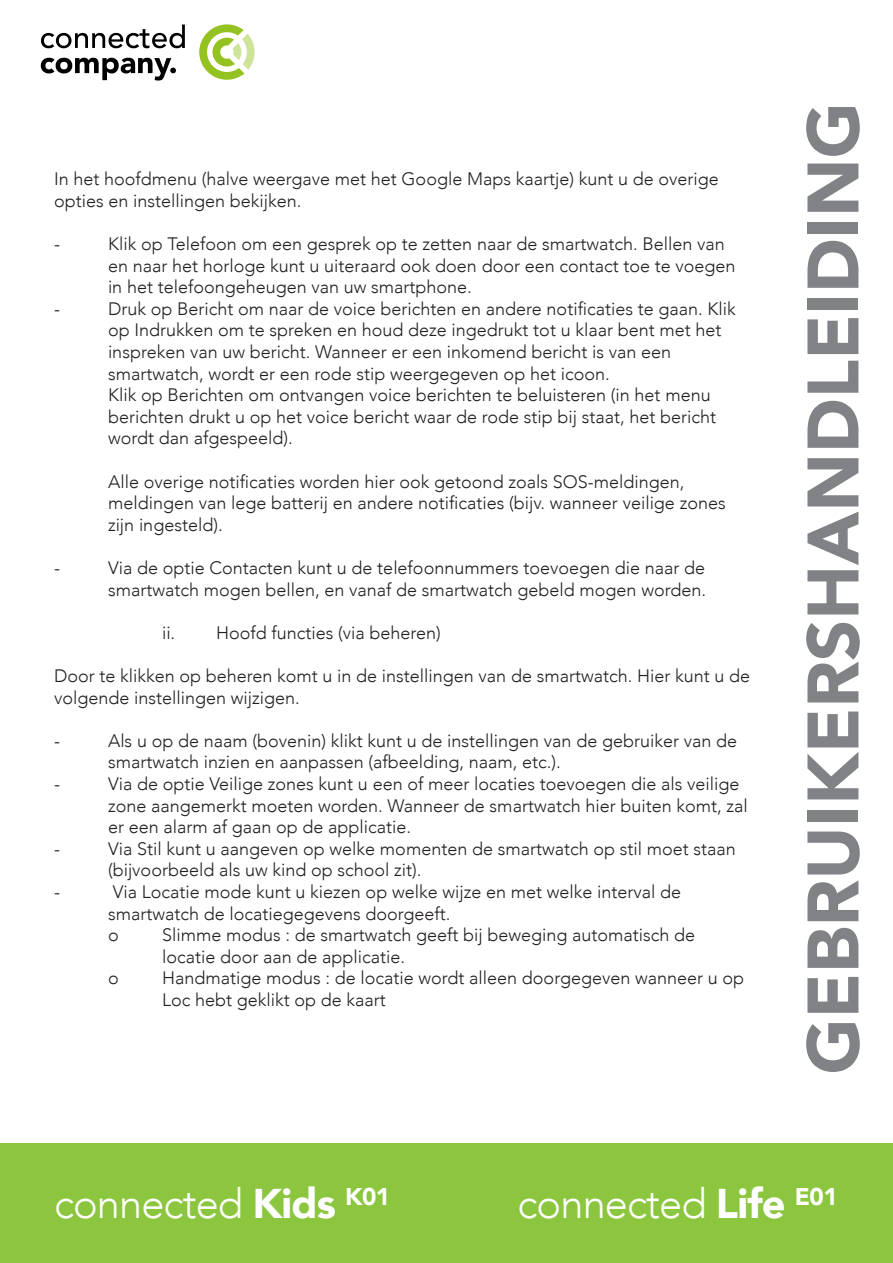
<style>
.page{position:relative;width:893px;height:1263px;background:#fff}
.page>*{position:absolute;margin:0;border:0;box-sizing:border-box;transform-origin:0 0}
.t1{font:900 72px "Avenir";color:#808285}
.t2{font:300 41.55px "Avenir";letter-spacing:-.02em;color:#fff}
.t3{font:300 18px/21.6px "Avenir";color:#231f20}
.s1{font-weight:900}
</style>
<div class="page">
<svg style="left:41px;top:25px;width:144px;height:23px"></svg>
<svg style="left:41px;top:58px;width:135px;height:23px"></svg>
<svg style="left:199px;top:24px;width:56px;height:56px"></svg>
<div style="left:0;top:1144px;width:893px;height:119px;background:#8bc63e"></div>
<p class="t3" style="left:54px;top:168px;width:666px">In het hoofdmenu (halve weergave met het Google Maps kaartje) kunt u de overige opties en instellingen bekijken.</p>
<p class="t3" style="left:54px;top:233px;width:7px">-</p>
<p class="t3" style="left:108px;top:233px;width:629px">Klik op Telefoon om een gesprek op te zetten naar de smartwatch. Bellen van en naar het horloge kunt u uiteraard ook doen door een contact toe te voegen in het telefoongeheugen van uw smartphone.</p>
<p class="t3" style="left:54px;top:298px;width:7px">-</p>
<p class="t3" style="left:108px;top:298px;width:629px">Druk op Bericht om naar de voice berichten en andere notificaties te gaan. Klik op Indrukken om te spreken en houd deze ingedrukt tot u klaar bent met het inspreken van uw bericht. Wanneer er een inkomend bericht is van een</p>
<p class="t3" style="left:108px;top:363px;width:503px">smartwatch, wordt er een rode stip weergegeven op het icoon.</p>
<p class="t3" style="left:108px;top:384px;width:610px">Klik op Berichten om ontvangen voice berichten te beluisteren (in het menu berichten drukt u op het voice bericht waar de rode stip bij staat, het bericht wordt dan afgespeeld).</p>
<p class="t3" style="left:108px;top:471px;width:578px">Alle overige notificaties worden hier ook getoond zoals SOS-meldingen,</p>
<p class="t3" style="left:108px;top:492px;width:619px">meldingen van lege batterij en andere notificaties (bijv. wanneer veilige zones zijn ingesteld).</p>
<p class="t3" style="left:54px;top:557px;width:7px">-</p>
<p class="t3" style="left:108px;top:557px;width:600px">Via de optie Contacten kunt u de telefoonnummers toevoegen die naar de smartwatch mogen bellen, en vanaf de smartwatch gebeld mogen worden.</p>
<p class="t3" style="left:162px;top:622px;width:280px">ii. Hoofd functies (via beheren)</p>
<p class="t3" style="left:54px;top:665px;width:698px">Door te klikken op beheren komt u in de instellingen van de smartwatch. Hier kunt u de volgende instellingen wijzigen.</p>
<p class="t3" style="left:54px;top:730px;width:7px">-</p>
<p class="t3" style="left:108px;top:730px;width:631px">Als u op de naam (bovenin) klikt kunt u de instellingen van de gebruiker van de smartwatch inzien en aanpassen (afbeelding, naam, etc.).</p>
<p class="t3" style="left:54px;top:773px;width:7px">-</p>
<p class="t3" style="left:108px;top:773px;width:641px">Via de optie Veilige zones kunt u een of meer locaties toevoegen die als veilige zone aangemerkt moeten worden. Wanneer de smartwatch hier buiten komt, zal er een alarm af gaan op de applicatie.</p>
<p class="t3" style="left:54px;top:838px;width:7px">-</p>
<p class="t3" style="left:108px;top:838px;width:629px">Via Stil kunt u aangeven op welke momenten de smartwatch op stil moet staan (bijvoorbeeld als uw kind op school zit).</p>
<p class="t3" style="left:54px;top:881px;width:7px">-</p>
<p class="t3" style="left:113px;top:881px;width:570px">Via Locatie mode kunt u kiezen op welke wijze en met welke interval de</p>
<p class="t3" style="left:108px;top:903px;width:344px">smartwatch de locatiegegevens doorgeeft.</p>
<p class="t3" style="left:108px;top:924px;width:12px">o</p>
<p class="t3" style="left:162px;top:924px;width:535px">Slimme modus : de smartwatch geeft bij beweging automatisch de</p>
<p class="t3" style="left:162px;top:946px;width:245px">locatie door aan de applicatie.</p>
<p class="t3" style="left:108px;top:967px;width:12px">o</p>
<p class="t3" style="left:162px;top:967px;width:584px">Handmatige modus : de locatie wordt alleen doorgegeven wanneer u op<br>Loc hebt geklikt op de kaart</p>
<p class="t1" style="left:772px;top:1074px;width:973px;rotate:-90deg">GEBRUIKERSHANDLEIDING</p>
<p class="t2" style="left:54px;top:1179px;width:338px">connected <span class="s1">Kids</span> <sup>K01</sup></p>
<p class="t2" style="left:517px;top:1179px;width:322px">connected <span class="s1">Life</span> <sup>E01</sup></p>
</div>
